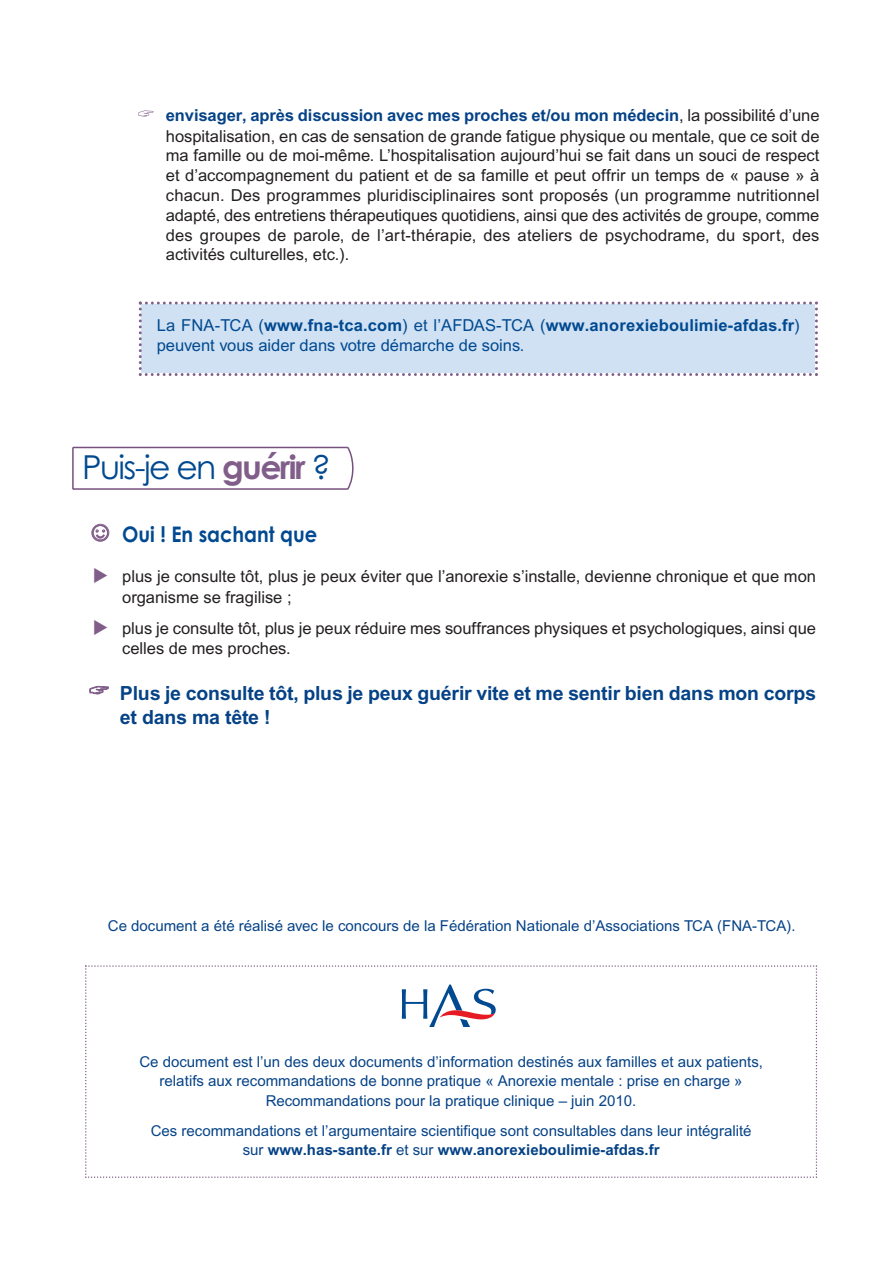
<style>
.page{position:relative;width:893px;height:1263px;background:#fff}
.page>*{position:absolute;margin:0;border:0;box-sizing:border-box;transform-origin:0 0}
.t1{font:33px "Century Gothic";letter-spacing:-.05em;color:#014990}
.t2{font:700 21.45px "Century Gothic";color:#014990;scale:.91 1}
.t3{font:700 19.5px/24px "Arial";letter-spacing:-.01em;color:#054286}
.t4{font:16.5px/19.8px "Arial";color:#231f20}
.t5{font:16.5px/19.8px "Arial";color:#014990}
.t6{font:15px/19.5px "Arial";color:#054286;text-align:center}
.s1{font-weight:700;color:#054286}
.s2{font-weight:700}
.s3{font-weight:700;color:#805e89}
.s4{font-family:"Arial";font-weight:900;font-size:27px;color:#805e89}
</style>
<div class="page">
<svg style="left:139px;top:302px;width:679px;height:74px"></svg>
<hr style="left:73px;top:447px;width:275px;height:1px;background:#76507e">
<hr style="left:73px;top:488px;width:275px;height:2px;background:#76507e">
<hr style="left:72px;top:447px;width:2px;height:42px;background:#76507e">
<svg style="left:345px;top:446px;width:9px;height:44px"></svg>
<svg style="left:85px;top:965px;width:732px;height:213px"></svg>
<p class="t4" style="left:166px;top:107px;width:655px;text-align:justify"><span class="s1">envisager, après discussion avec mes proches et/ou mon médecin</span>, la possibilité d’une hospitalisation, en cas de sensation de grande fatigue physique ou mentale, que ce soit de ma famille ou de moi-même. L’hospitalisation aujourd’hui se fait dans un souci de respect et d’accompagnement du patient et de sa famille et peut offrir un temps de « pause » à chacun. Des programmes pluridisciplinaires sont proposés (un programme nutritionnel adapté, des entretiens thérapeutiques quotidiens, ainsi que des activités de groupe, comme des groupes de parole, de l’art-thérapie, des ateliers de psychodrame, du sport, des activités culturelles, etc.).</p>
<p class="t5" style="left:157px;top:317px;width:645px">La FNA-TCA (<span class="s2">www.fna-tca.com</span>) et l’AFDAS-TCA (<span class="s2">www.anorexieboulimie-afdas.fr</span>) peuvent vous aider dans votre démarche de soins.</p>
<h1 class="t1" style="left:82px;top:448px;width:250px">Puis-je en <span class="s3">guérir</span> ?</h1>
<h2 class="t2" style="left:87px;top:522px;width:255px"><span class="s4">☺</span> Oui ! En sachant que</h2>
<p class="t4" style="left:122px;top:568px;width:695px;line-height:20.2px">plus je consulte tôt, plus je peux éviter que l’anorexie s’installe, devienne chronique et que mon organisme se fragilise ;</p>
<p class="t4" style="left:122px;top:620px;width:695px;line-height:20.2px">plus je consulte tôt, plus je peux réduire mes souffrances physiques et psychologiques, ainsi que celles de mes proches.</p>
<p class="t3" style="left:120px;top:682px;width:698px">Plus je consulte tôt, plus je peux guérir vite et me sentir bien dans mon corps et dans ma tête !</p>
<p class="t6" style="left:108px;top:918px;width:689px">Ce document a été réalisé avec le concours de la Fédération Nationale d’Associations TCA (FNA-TCA).</p>
<p class="t6" style="left:139px;top:1053px;width:625px">Ce document est l’un des deux documents d’information destinés aux familles et aux patients, relatifs aux recommandations de bonne pratique « Anorexie mentale : prise en charge »<br>Recommandations pour la pratique clinique – juin 2010.</p>
<p class="t6" style="left:151px;top:1122px;width:602px">Ces recommandations et l’argumentaire scientifique sont consultables dans leur intégralité sur <span class="s2">www.has-sante.fr</span> et sur <span class="s2">www.anorexieboulimie-afdas.fr</span></p>
</div>
